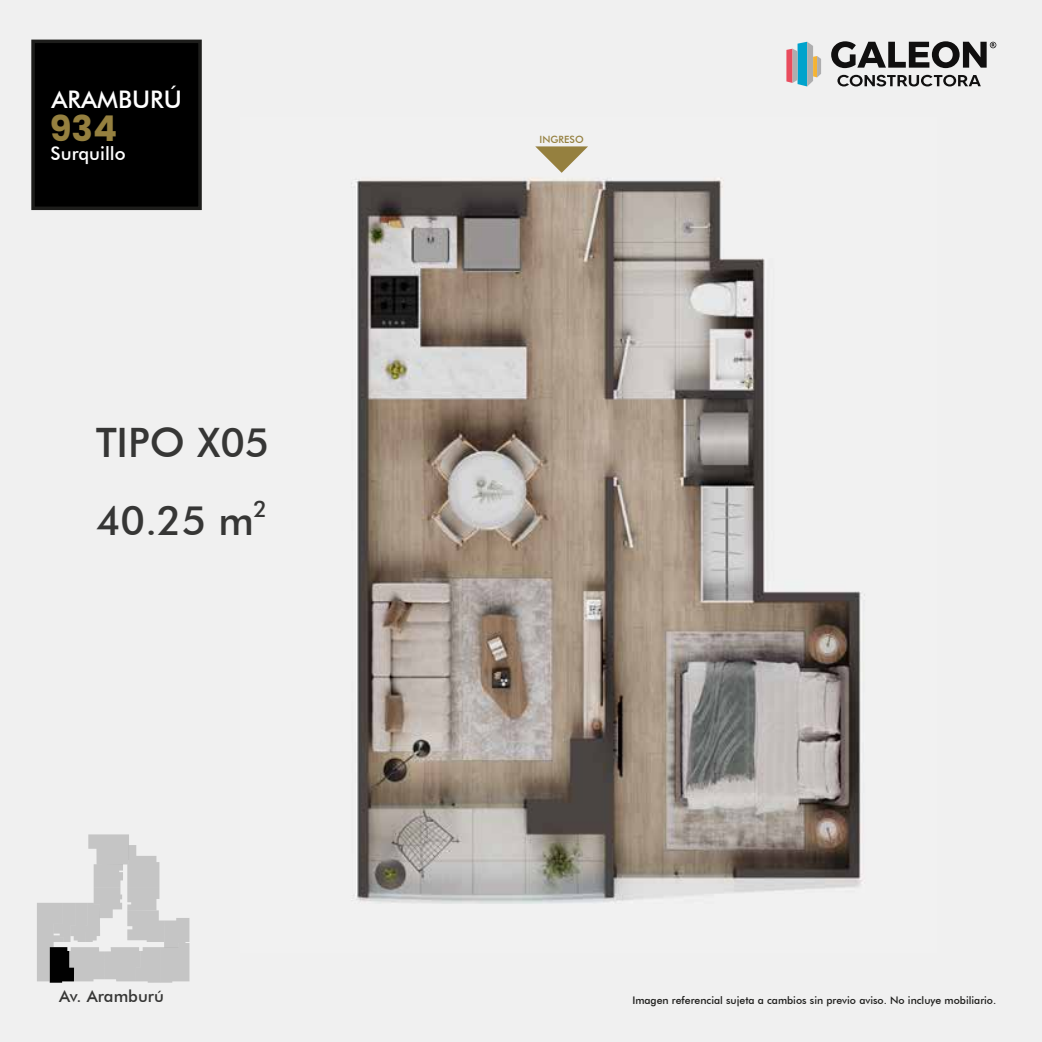
<style>
.page{position:relative;width:1042px;height:1042px;background:#f0f0f0}
.page>*{position:absolute;margin:0;border:0;box-sizing:border-box;transform-origin:0 0}
.t1{font:500 40.6px/78px "Futura BT";color:#363635}
.t2{font:700 35.52px "Poppins";color:#95803f}
.t3{font:500 24.32px "Futura BT";color:#fff}
.t4{font:500 18.55px "Futura BT";color:#fff}
.t5{font:500 16.8px "Futura BT";color:#363635}
.t6{font:500 10.5px "Futura BT";color:#1d1d1b}
.t7{font:500 9.97px "Futura BT";color:#95803f}
</style>
<div class="page">
<img style="left:351px;top:178px;width:514px;height:726px">
<svg style="left:535px;top:146px;width:53px;height:27px"></svg>
<svg style="left:786px;top:42px;width:35px;height:44px"></svg>
<svg style="left:831px;top:41px;width:165px;height:27px"></svg>
<svg style="left:837px;top:75px;width:144px;height:11px"></svg>
<div style="left:31px;top:40px;width:171px;height:170px;background:#000;border:4px solid #1d1d1b"></div>
<svg style="left:37px;top:834px;width:152px;height:148px"></svg>
<h3 class="t3" style="left:52px;top:85px;width:132px">ARAMBURÚ</h3>
<h2 class="t2" style="left:50px;top:107px;width:69px">934</h2>
<h3 class="t4" style="left:51px;top:142px;width:77px">Surquillo</h3>
<h1 class="t1" style="left:96px;top:403px;width:175px">TIPO X05<br>40.25 m<sup>2</sup></h1>
<p class="t7" style="left:539px;top:134px;width:46px">INGRESO</p>
<h3 class="t5" style="left:59px;top:986px;width:106px">Av. Aramburú</h3>
<p class="t6" style="left:632px;top:993px;width:365px">Imagen referencial sujeta a cambios sin previo aviso. No incluye mobiliario.</p>
</div>
